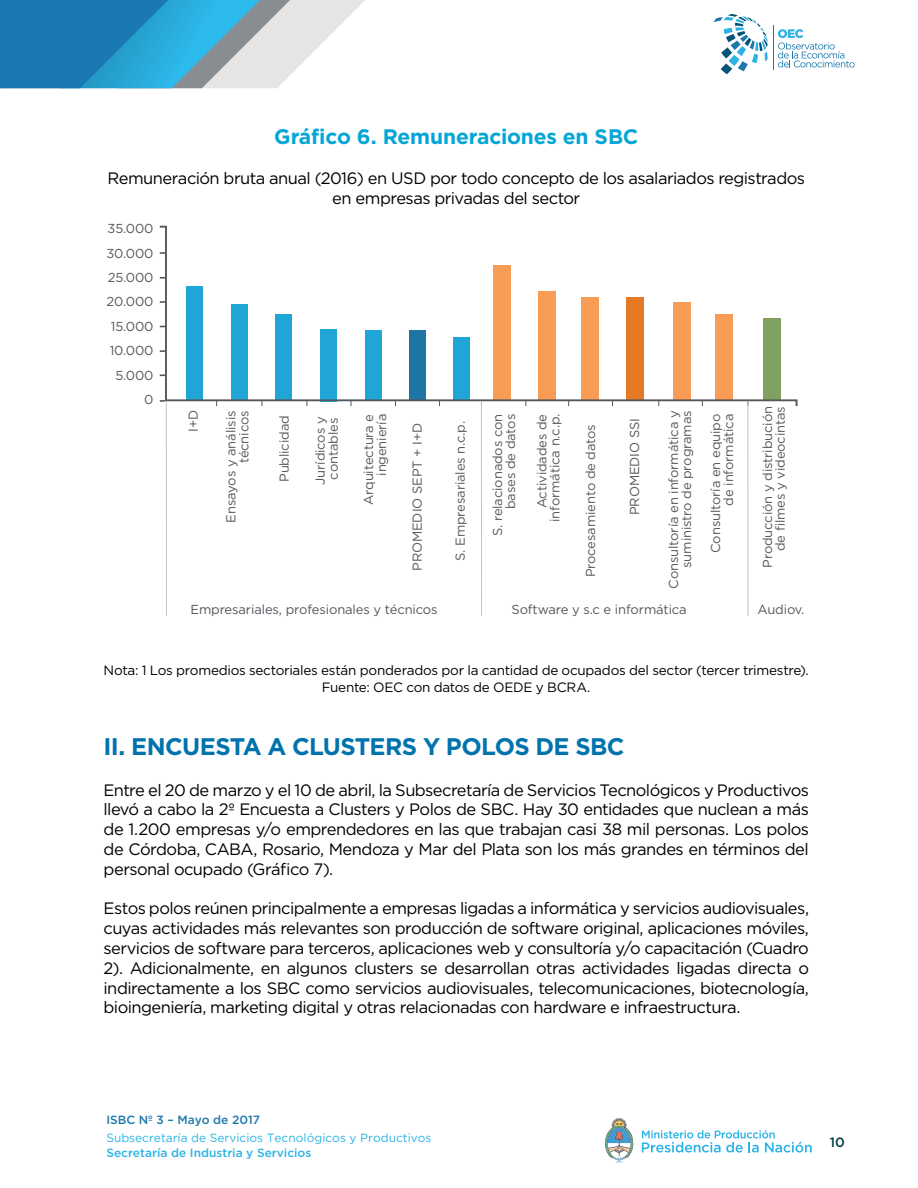
<style>
.page{position:relative;width:918px;height:1188px;background:#fff}
.page>*{position:absolute;margin:0;border:0;box-sizing:border-box;transform-origin:0 0}
.t1{font:700 24px "Gotham";letter-spacing:-.03em;color:#0073ad}
.t2{font:700 21px "Gotham";letter-spacing:-.01em;color:#05a6d6}
.t3{font:16.5px/19.8px "Gotham";letter-spacing:-.03em;color:#000;text-align:justify}
.t4{font:13.5px/16.5px "Gotham";letter-spacing:-.02em;color:#000;text-align:center}
.t5{font:500 13.5px "Gotham";color:#003f4e}
.t6{font:13.05px/13px "Gotham";letter-spacing:-.01em;color:#54575d;text-align:right}
.t7{font:12px "Gotham";color:#2bb4e6}
.t8{font:500 12px "Gotham";color:#2bb4e6}
.t9{font:500 12px "Gotham";color:#1d79ab}
</style>
<div class="page">
<svg style="left:642px;top:1130px;width:170px;height:23px"></svg>
<svg style="left:605px;top:1118px;width:28px;height:45px"></svg>
<svg style="left:721px;top:63px;width:11px;height:11px"></svg>
<svg style="left:714px;top:14px;width:54px;height:57px"></svg>
<hr style="left:773px;top:25px;width:1px;height:45px;background:#1d79ab">
<svg style="left:778px;top:29px;width:77px;height:39px"></svg>
<svg style="left:0;top:0;width:365px;height:88px;background:#6cadcd"></svg>
<svg style="left:159px;top:225px;width:639px;height:182px"></svg>
<svg style="left:160px;top:400px;width:7px;height:216px"></svg>
<svg style="left:480px;top:400px;width:3px;height:216px"></svg>
<svg style="left:747px;top:400px;width:2px;height:216px"></svg>
<p class="t2" style="left:274px;top:123px;width:366px">Gráfico 6. Remuneraciones en SBC</p>
<p class="t3" style="left:108px;top:168px;width:699px;text-align:center">Remuneración bruta anual (2016) en USD por todo concepto de los asalariados registrados en empresas privadas del sector</p>
<p class="t6" style="left:106px;top:216px;width:49px;line-height:24.3px">35.000<br>30.000<br>25.000<br>20.000<br>15.000<br>10.000<br>5.000<br>0</p>
<p class="t6" style="left:187px;top:432px;width:23px;rotate:-90deg">I+D</p>
<p class="t6" style="left:224px;top:523px;width:114px;rotate:-90deg">Ensayos y análisis técnicos</p>
<p class="t6" style="left:277px;top:482px;width:68px;rotate:-90deg">Publicidad</p>
<p class="t6" style="left:313px;top:485px;width:70px;text-align:center;rotate:-90deg">Jurídicos y contables</p>
<p class="t6" style="left:362px;top:505px;width:93px;rotate:-90deg">Arquitectura e ingeniería</p>
<p class="t6" style="left:410px;top:571px;width:149px;rotate:-90deg">PROMEDIO SEPT + I+D</p>
<p class="t6" style="left:491px;top:536px;width:124px;rotate:-90deg">S. relacionados con bases de datos</p>
<p class="t6" style="left:535px;top:522px;width:110px;rotate:-90deg">Actividades de informática n.c.p.</p>
<p class="t6" style="left:584px;top:577px;width:155px;rotate:-90deg">Procesamiento de datos</p>
<p class="t6" style="left:628px;top:515px;width:98px;rotate:-90deg">PROMEDIO SSI</p>
<p class="t6" style="left:667px;top:589px;width:180px;rotate:-90deg">Consultoría en informática y suministro de programas</p>
<p class="t6" style="left:709px;top:553px;width:141px;rotate:-90deg">Consultoría en equipo de informática</p>
<p class="t6" style="left:761px;top:568px;width:163px;rotate:-90deg">Producción y distribución de filmes y videocintas</p>
<p class="t6" style="left:453px;top:561px;width:141px;rotate:-90deg">S. Empresariales n.c.p.</p>
<p class="t6" style="left:191px;top:603px;width:249px">Empresariales, profesionales y técnicos</p>
<p class="t6" style="left:512px;top:603px;width:177px">Software y s.c e informática</p>
<p class="t6" style="left:757px;top:603px;width:49px">Audiov.</p>
<p class="t4" style="left:104px;top:662px;width:707px">Nota: 1 Los promedios sectoriales están ponderados por la cantidad de ocupados del sector (tercer trimestre).<br>Fuente: OEC con datos de OEDE y BCRA.</p>
<h1 class="t1" style="left:104px;top:730px;width:522px">II. ENCUESTA A CLUSTERS Y POLOS DE SBC</h1>
<p class="t3" style="left:104px;top:779px;width:707px">Entre el 20 de marzo y el 10 de abril, la Subsecretaría de Servicios Tecnológicos y Productivos llevó a cabo la 2º Encuesta a Clusters y Polos de SBC. Hay 30 entidades que nuclean a más de 1.200 empresas y/o emprendedores en las que trabajan casi 38 mil personas. Los polos de Córdoba, CABA, Rosario, Mendoza y Mar del Plata son los más grandes en términos del personal ocupado (Gráfico 7).</p>
<p class="t3" style="left:104px;top:898px;width:707px">Estos polos reúnen principalmente a empresas ligadas a informática y servicios audiovisuales, cuyas actividades más relevantes son producción de software original, aplicaciones móviles, servicios de software para terceros, aplicaciones web y consultoría y/o capacitación (Cuadro 2). Adicionalmente, en algunos clusters se desarrollan otras actividades ligadas directa o indirectamente a los SBC como servicios audiovisuales, telecomunicaciones, biotecnología, bioingeniería, marketing digital y otras relacionadas con hardware e infraestructura.</p>
<p class="t9" style="left:106px;top:1112px;width:155px">ISBC Nº 3 – Mayo de 2017</p>
<p class="t7" style="left:106px;top:1130px;width:327px">Subsecretaría de Servicios Tecnológicos y Productivos</p>
<p class="t8" style="left:106px;top:1145px;width:207px">Secretaría de Industria y Servicios</p>
<p class="t5" style="left:830px;top:1133px;width:17px">10</p>
</div>
